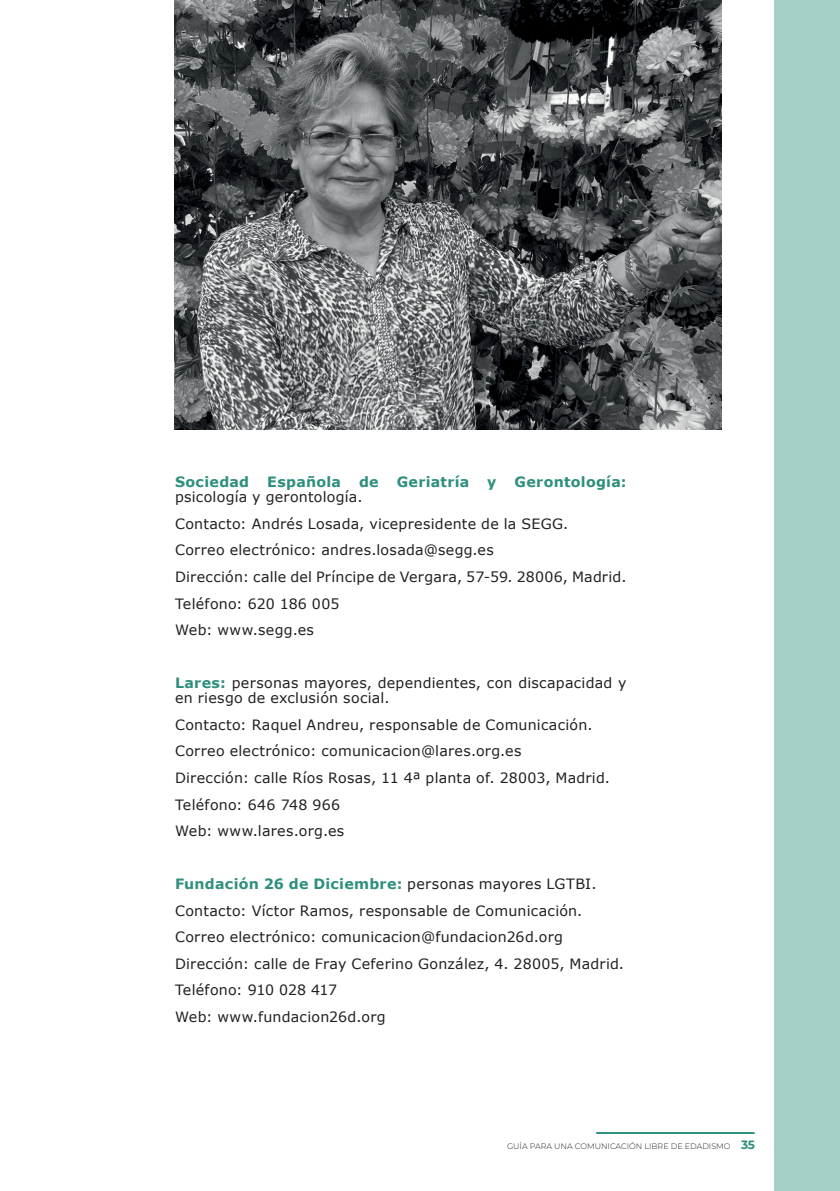
<style>
.page{position:relative;width:840px;height:1191px;background:#fff}
.page>*{position:absolute;margin:0;border:0;box-sizing:border-box;transform-origin:0 0}
.t1{font:14.2px/26.6px "Verdana";letter-spacing:.015em;color:#231f20}
.t2{font:700 14.2px "Verdana";letter-spacing:.02em;color:#2f8f7d}
.t3{font:300 8px "Montserrat";color:#231f20}
.s1{font-weight:700;color:#2f8f7d}
.s2{font-weight:700;font-size:12px;color:#2f8f7d}
</style>
<div class="page">
<hr style="left:596px;top:1132px;width:157px;height:2px;background:#2f8f7d">
<div style="left:773px;top:0;width:66px;height:1191px;background:#a6cfc7"></div>
<img style="left:174px;top:0;width:546px;height:429px">
<p class="t2" style="left:175px;top:473px;width:76px">Sociedad</p>
<p class="t2" style="left:267px;top:473px;width:75px">Española</p>
<p class="t2" style="left:359px;top:473px;width:21px">de</p>
<p class="t2" style="left:396px;top:473px;width:74px">Geriatría</p>
<p class="t2" style="left:487px;top:473px;width:11px">y</p>
<p class="t2" style="left:514px;top:473px;width:113px">Gerontología:</p>
<p class="t1" style="left:175px;top:484px;width:453px">psicología y gerontología.<br>Contacto: Andrés Losada, vicepresidente de la SEGG.<br>Correo electrónico: andres.losada@segg.es<br>Dirección: calle del Príncipe de Vergara, 57-59. 28006, Madrid.<br>Teléfono: 620 186 005<br>Web: www.segg.es</p>
<p class="t1" style="left:175px;top:675px;width:453px;line-height:15.2px"><span class="s1">Lares:</span> personas mayores, dependientes, con discapacidad y en riesgo de exclusión social.</p>
<p class="t1" style="left:175px;top:711px;width:436px">Contacto: Raquel Andreu, responsable de Comunicación.<br>Correo electrónico: comunicacion@lares.org.es<br>Dirección: calle Ríos Rosas, 11 4ª planta of. 28003, Madrid.<br>Teléfono: 646 748 966<br>Web: www.lares.org.es</p>
<p class="t1" style="left:175px;top:871px;width:450px"><span class="s1">Fundación 26 de Diciembre:</span> personas mayores LGTBI.<br>Contacto: Víctor Ramos, responsable de Comunicación.<br>Correo electrónico: comunicacion@fundacion26d.org Dirección: calle de Fray Ceferino González, 4. 28005, Madrid.<br>Teléfono: 910 028 417<br>Web: www.fundacion26d.org</p>
<p class="t3" style="left:507px;top:1140px;width:249px">GUÍA PARA UNA COMUNICACIÓN LIBRE DE EDADISMO <span class="s2">35</span></p>
</div>
